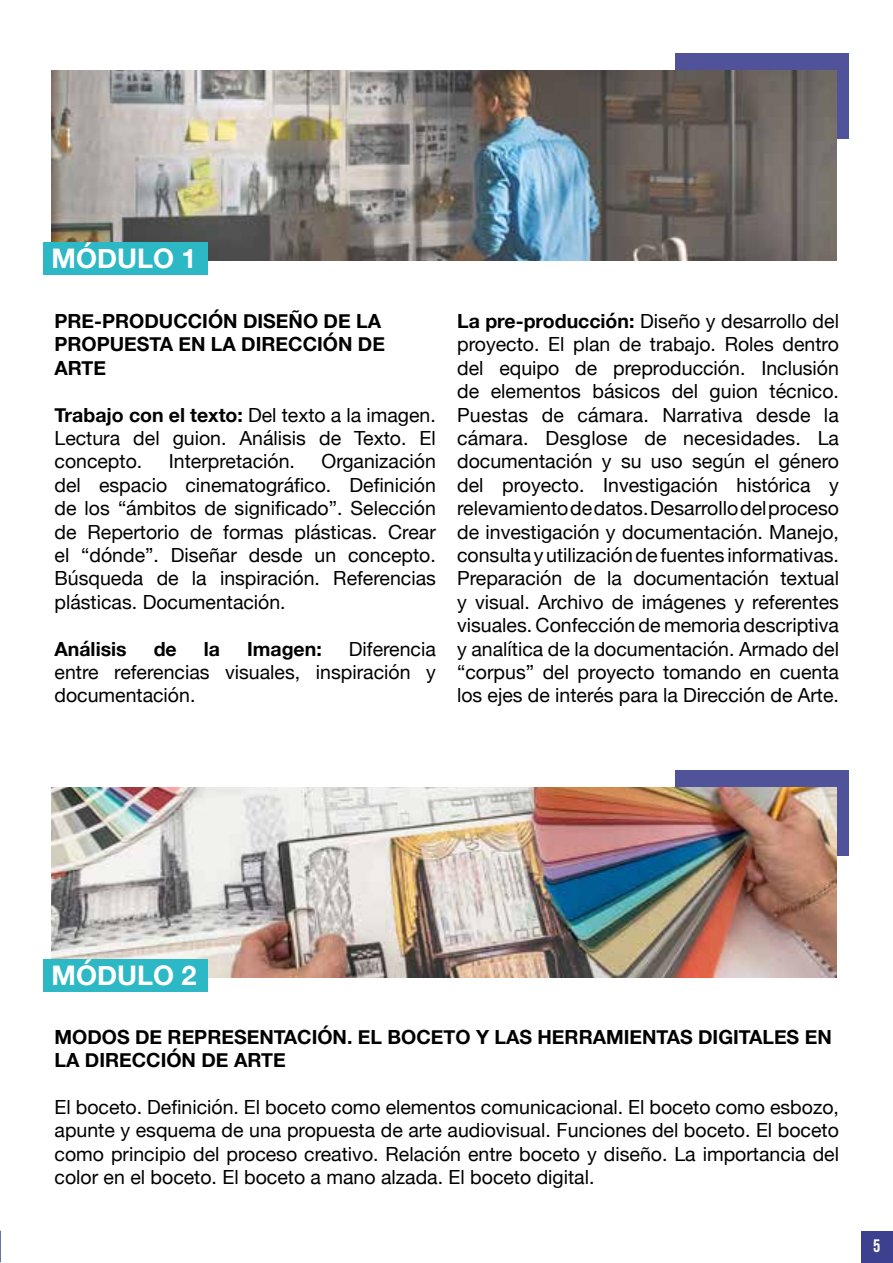
<style>
.page{position:relative;width:893px;height:1263px;background:#fff}
.page>*{position:absolute;margin:0;border:0;box-sizing:border-box;transform-origin:0 0}
.t1{font:700 27px "Helvetica Neue";color:#fff}
.t2{font:19.5px/23.4px "Helvetica Neue";color:#000;text-align:justify}
.t3{font:700 19.5px/23.4px "Helvetica Neue";color:#000}
.t4{font:18px "Bebas Neue";color:#fff}
.s1{font-weight:700}
</style>
<div class="page">
<div style="left:861px;top:1231px;width:32px;height:31px;background:#3d408f"></div>
<div style="left:675px;top:53px;width:174px;height:86px;background:linear-gradient(to right,#50539a,#50539a)"></div>
<div style="left:675px;top:770px;width:174px;height:86px;background:linear-gradient(to right,#50539a,#50539a)"></div>
<img style="left:52px;top:71px;width:784px;height:189px">
<img style="left:52px;top:788px;width:784px;height:189px">
<div style="left:44px;top:242px;width:164px;height:33px;background:#2db8c5"></div>
<div style="left:44px;top:959px;width:164px;height:33px;background:#2db8c5"></div>
<h1 class="t1" style="left:52px;top:244px;width:147px">MÓDULO 1</h1>
<p class="t3" style="left:55px;top:309px;width:332px">PRE-PRODUCCIÓN DISEÑO DE LA<br>PROPUESTA EN LA DIRECCIÓN DE<br>ARTE</p>
<p class="t2" style="left:55px;top:404px;width:383px"><span class="s1">Trabajo con el texto:</span> Del texto a la imagen.<br>Lectura del guion. Análisis de Texto. El concepto.</p>
<p class="t2" style="left:55px;top:451px;width:383px;text-indent:267px">Organización del espacio cinematográfico. Definición de los “ámbitos de significado”. Selección de Repertorio de formas plásticas.  Crear el “dónde”. Diseñar desde un concepto.<br>Búsqueda de la inspiración. Referencias plásticas. Documentación.</p>
<p class="t3" style="left:55px;top:637px;width:74px">Análisis</p>
<p class="t3" style="left:154px;top:637px;width:25px">de</p>
<p class="t3" style="left:204px;top:637px;width:18px">la</p>
<p class="t3" style="left:247px;top:637px;width:76px">Imagen:</p>
<p class="t2" style="left:169px;top:451px;width:128px">Interpretación.</p>
<p class="t2" style="left:55px;top:638px;width:383px;text-indent:294px">Diferencia entre referencias visuales, inspiración y documentación.  </p>
<p class="t2" style="left:457px;top:311px;width:383px"><span class="s1">La pre-producción:</span> Diseño y desarrollo del proyecto. El plan de trabajo. Roles dentro del equipo de preproducción. Inclusión de elementos básicos del guion técnico.<br>Puestas de cámara. Narrativa desde la cámara. Desglose de necesidades.  La documentación y su uso según el género del proyecto. Investigación histórica y relevamiento de datos. Desarrollo del proceso de investigación y documentación. Manejo, consulta y utilización de fuentes informativas.<br>Preparación de la documentación textual y visual. Archivo de imágenes y referentes visuales. Confección de memoria descriptiva y analítica de la documentación. Armado del “corpus” del proyecto tomando en cuenta los ejes de interés para la Dirección de Arte.</p>
<h1 class="t1" style="left:52px;top:961px;width:147px">MÓDULO 2</h1>
<p class="t3" style="left:55px;top:1026px;width:779px">MODOS DE REPRESENTACIÓN. EL BOCETO Y LAS HERRAMIENTAS DIGITALES EN<br>LA DIRECCIÓN DE ARTE</p>
<p class="t2" style="left:55px;top:1096px;width:786px">El boceto. Definición. El boceto como elementos comunicacional. El boceto como esbozo, apunte y esquema de una propuesta de arte audiovisual. Funciones del boceto. El boceto como principio del proceso creativo. Relación entre boceto y diseño. La importancia del color en el boceto. El boceto a mano alzada. El boceto digital.</p>
<p class="t4" style="left:873px;top:1236px;width:9px">5</p>
</div>
